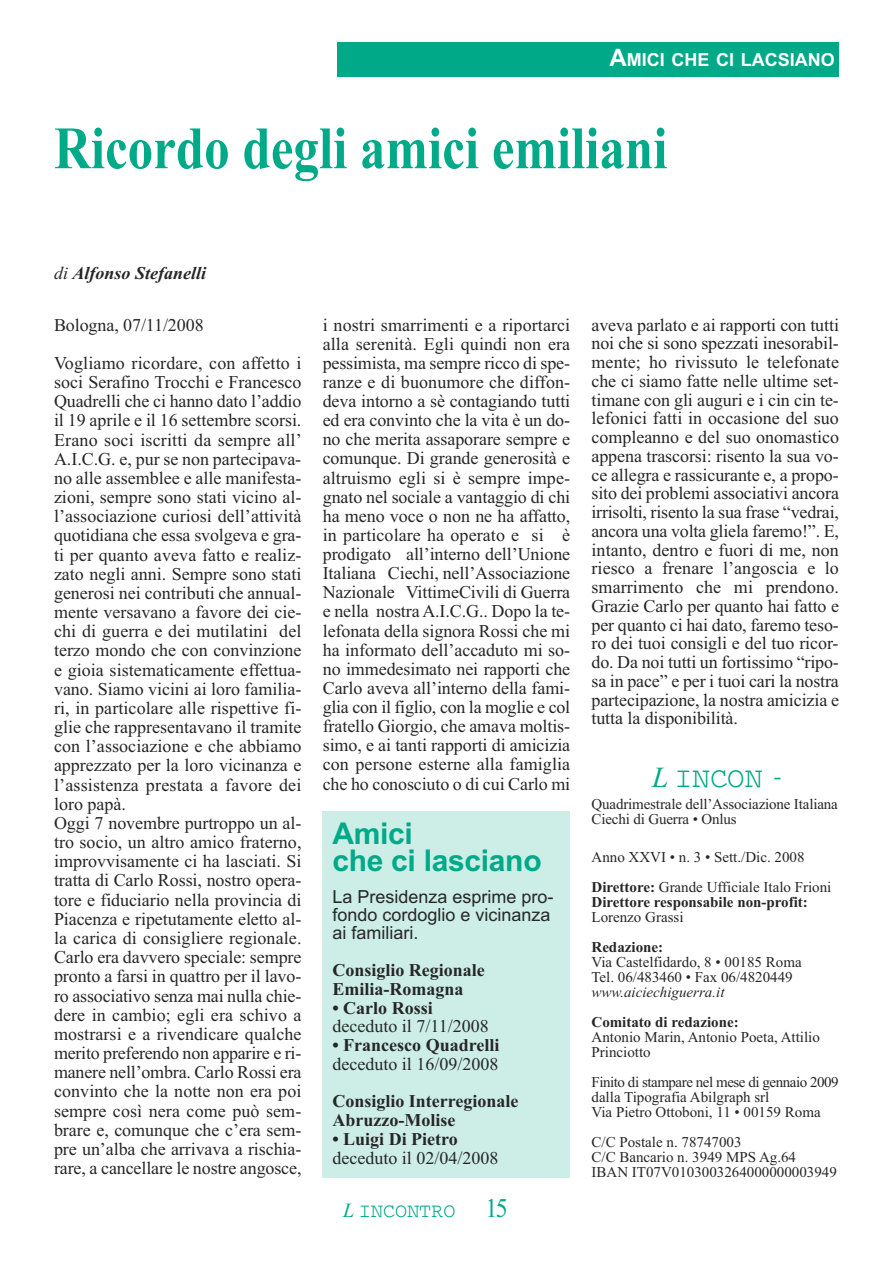
<style>
.page{position:relative;width:893px;height:1263px;background:#fff}
.page>*{position:absolute;margin:0;border:0;box-sizing:border-box;transform-origin:0 0}
.t1{font:700 60px "Times New Roman";color:#00a988;scale:.85 1}
.t2{font:700 30px/27px "Arial";letter-spacing:-.01em;color:#00a988}
.t3{font:29.1px "Courier";color:#00a988}
.t4{font:20.1px "Courier";color:#00a988}
.t5{font:18px/19.2px "Times New Roman";color:#272627}
.t6{font:700 18px/18.8px "Times New Roman";color:#272627}
.t7{font:18px/18px "Arial";color:#272627}
.t8{font:italic 700 18px "Times New Roman";color:#272627}
.t9{font:700 18px "Arial";color:#fff}
.t10{font:15px/15px "Times New Roman";color:#272627}
.t11{font:700 15px "Times New Roman";color:#272627}
.t12{font:italic 15px "Times New Roman";color:#272627}
.s1{font-size:24px}
.s2{font-weight:400}
.s3{font-family:"Times New Roman";font-style:italic}
.s4{font-family:"Times New Roman";font-size:27px}
.s5{font-weight:700}
</style>
<div class="page">
<div style="left:337px;top:43px;width:502px;height:34px;background:#00a988"></div>
<div style="left:323px;top:811px;width:247px;height:367px;background:#cceee7"></div>
<p class="t9" style="left:609px;top:49px;width:227px"><span class="s1">A</span>MICI CHE CI LACSIANO</p>
<h1 class="t1" style="left:54px;top:112px;width:723px">Ricordo degli amici emiliani</h1>
<p class="t8" style="left:54px;top:262px;width:154px"><span class="s2">di</span> Alfonso Stefanelli</p>
<p class="t5" style="left:54px;top:305px;width:249px;line-height:38.4px">Bologna, 07/11/2008<br>Vogliamo ricordare, con affetto i</p>
<p class="t5" style="left:54px;top:372px;width:249px">soci Serafino Trocchi e Francesco Quadrelli che ci hanno dato l’addio il 19 aprile e il 16 settembre scorsi.<br>Erano soci iscritti da sempre all’ A.I.C.G. e, pur se non partecipava&shy;no alle assemblee e alle manifesta&shy;zioni, sempre sono stati vicino al&shy;l’associazione curiosi dell’attività quotidiana che essa svolgeva e gra&shy;ti per quanto aveva fatto e realiz&shy;zato negli anni. Sempre sono stati generosi nei contributi che annual&shy;mente versavano a favore dei cie&shy;chi di guerra e dei mutilatini del terzo mondo che con convinzione e gioia sistematicamente effettua&shy;vano. Siamo vicini ai loro familia&shy;ri, in particolare alle rispettive fi&shy;glie che rappresentavano il tramite con l’associazione e che abbiamo apprezzato per la loro vicinanza e l’assistenza prestata a favore dei loro papà.<br>Oggi 7 novembre purtroppo un al&shy;tro socio, un altro amico fraterno, improvvisamente ci ha lasciati. Si tratta di Carlo Rossi, nostro opera&shy;tore e fiduciario nella provincia di Piacenza e ripetutamente eletto al&shy;la carica di consigliere regionale.<br>Carlo era davvero speciale: sempre pronto a farsi in quattro per il lavo&shy;ro associativo senza mai nulla chie&shy;dere in cambio; egli era schivo a mostrarsi e a rivendicare qualche merito preferendo non apparire e ri&shy;manere nell’ombra. Carlo Rossi era convinto che la notte non era poi sempre così nera come può sem&shy;brare e, comunque che c’era sem&shy;pre un’alba che arrivava a rischia&shy;rare, a cancellare le nostre angosce,</p>
<p class="t5" style="left:323px;top:315px;width:249px;text-align:justify">i nostri smarrimenti e a riportarci alla serenità. Egli quindi non era pessimista, ma sempre ricco di spe&shy;ranze e di buonumore che diffon&shy;deva intorno a sè contagiando tutti ed era convinto che la vita è un do&shy;no che merita assaporare sempre e comunque. Di grande generosità e altruismo egli si è sempre impe&shy;gnato nel sociale a vantaggio di chi ha meno voce o non ne ha affatto, in particolare ha operato e si è prodigato all’interno dell’Unione Italiana Ciechi, nell’Associazione Nazionale VittimeCivili di Guerra e nella nostra A.I.C.G.. Dopo la te&shy;lefonata della signora Rossi che mi ha informato dell’accaduto mi so&shy;no immedesimato nei rapporti che Carlo aveva all’interno della fami&shy;glia con il figlio, con la moglie e col fratello Giorgio, che amava moltis&shy;simo, e ai tanti rapporti di amicizia con persone esterne alla famiglia che ho conosciuto o di cui Carlo mi</p>
<p class="t5" style="left:591px;top:315px;width:249px;line-height:18.8px;text-align:justify">aveva parlato e ai rapporti con tutti noi che si sono spezzati inesorabil&shy;mente; ho rivissuto le telefonate che ci siamo fatte nelle ultime set&shy;timane con gli auguri e i cin cin te&shy;lefonici fatti in occasione del suo compleanno e del suo onomastico appena trascorsi: risento la sua vo&shy;ce allegra e rassicurante e, a propo&shy;sito dei problemi associativi ancora irrisolti, risento la sua frase “vedrai, ancora una volta gliela faremo!”. E, intanto, dentro e fuori di me, non riesco a frenare l’angoscia e lo smarrimento che mi prendono.<br>Grazie Carlo per quanto hai fatto e per quanto ci hai dato, faremo teso&shy;ro dei tuoi consigli e del tuo ricor&shy;do. Da noi tutti un fortissimo “ripo&shy;sa in pace” e per i tuoi cari la nostra partecipazione, la nostra amicizia e tutta la disponibilità.</p>
<h3 class="t3" style="left:652px;top:769px;width:136px"><span class="s3">L</span> INCON -</h3>
<h2 class="t2" style="left:332px;top:820px;width:211px">Amici<br>che ci lasciano</h2>
<p class="t7" style="left:332px;top:888px;width:223px">La Presidenza esprime pro&shy;fondo cordoglio e vicinanza ai familiari.</p>
<p class="t6" style="left:332px;top:960px;width:154px">Consiglio Regionale<br>Emilia-Romagna</p>
<p class="t6" style="left:332px;top:998px;width:102px">• Carlo Rossi</p>
<p class="t5" style="left:332px;top:1016px;width:158px">deceduto il 7/11/2008</p>
<p class="t6" style="left:332px;top:1035px;width:168px">• Francesco Quadrelli</p>
<p class="t5" style="left:332px;top:1054px;width:167px">deceduto il 16/09/2008</p>
<p class="t6" style="left:332px;top:1092px;width:188px">Consiglio Interregionale<br>Abruzzo-Molise</p>
<p class="t6" style="left:332px;top:1129px;width:127px">• Luigi Di Pietro</p>
<p class="t5" style="left:332px;top:1148px;width:167px">deceduto il 02/04/2008</p>
<p class="t4" style="left:343px;top:1204px;width:167px"><span class="s3">L</span> INCONTRO <span class="s4">15</span></p>
<p class="t10" style="left:591px;top:796px;width:248px">Quadrimestrale dell’Associazione Italiana<br>Ciechi di Guerra • Onlus</p>
<p class="t10" style="left:591px;top:842px;width:241px;line-height:30px">Anno XXVI • n. 3 • Sett./Dic. 2008<br><span class="s5">Direttore:</span> Grande Ufficiale Italo Frioni</p>
<p class="t11" style="left:591px;top:893px;width:218px">Direttore responsabile non-profit:</p>
<p class="t10" style="left:591px;top:910px;width:94px">Lorenzo Grassi</p>
<p class="t11" style="left:591px;top:938px;width:73px">Redazione:</p>
<p class="t10" style="left:591px;top:955px;width:212px">Via Castelfidardo, 8 • 00185 Roma<br>Tel. 06/483460 • Fax 06/4820449</p>
<p class="t12" style="left:591px;top:983px;width:135px">www.aiciechiguerra.it</p>
<p class="t11" style="left:591px;top:1013px;width:149px">Comitato di redazione:</p>
<p class="t10" style="left:591px;top:1030px;width:230px">Antonio Marin, Antonio Poeta, Attilio<br>Princiotto</p>
<p class="t10" style="left:591px;top:1075px;width:249px">Finito di stampare nel mese di gennaio 2009 dalla Tipografia Abilgraph srl<br>Via Pietro Ottoboni, 11 • 00159 Roma</p>
<p class="t10" style="left:591px;top:1135px;width:247px">C/C Postale n. 78747003<br>C/C Bancario n. 3949 MPS Ag.64<br>IBAN IT07V0103003264000000003949</p>
</div>
